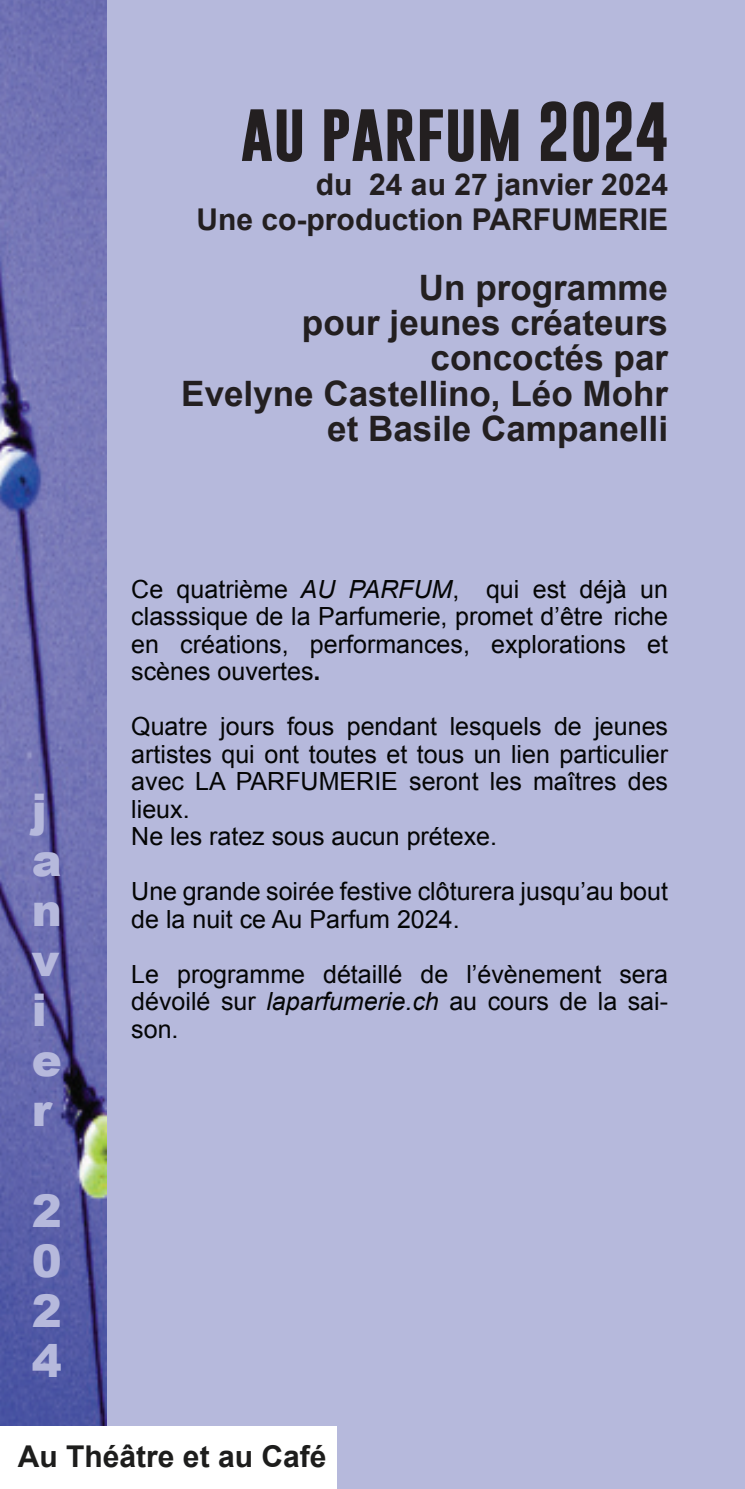
<style>
.page{position:relative;width:745px;height:1489px;background:#fff}
.page>*{position:absolute;margin:0;border:0;box-sizing:border-box;transform-origin:0 0}
.t1{font:700 60px "Gobold";color:#231f20}
.t2{font:900 45px/50px "Arial";color:#b6b9dc}
.t3{font:700 35px/35px "Arial";color:#231f20;text-align:right}
.t4{font:700 30px/35px "Arial";color:#231f20;text-align:right}
.t5{font:700 30px "Arial";color:#1d1d1c}
.t6{font:25px/27.5px "Arial";color:#040505;text-align:justify}
.s1{font-style:italic}
.s2{font-weight:700}
</style>
<div class="page">
<div style="left:106px;top:0;width:638px;height:1488px;background:#b6b9dc"></div>
<img style="left:0;top:0;width:106px;height:1426px">
<div style="left:0;top:1426px;width:336px;height:62px;background:#fff"></div>
<h2 class="t2" style="left:32px;top:783px;width:32px">j a n v i e r</h2>
<h2 class="t2" style="left:32px;top:1183px;width:32px;text-align:justify">2<br>0<br>2<br>4</h2>
<h1 class="t1" style="left:240px;top:92px;width:428px">AU PARFUM 2024</h1>
<p class="t4" style="left:196px;top:168px;width:473px">du 24 au 27 janvier 2024<br>Une co-production PARFUMERIE</p>
<h3 class="t3" style="left:181px;top:272px;width:488px">Un programme<br>pour jeunes créateurs concoctés par<br>Evelyne Castellino, Léo Mohr et Basile Campanelli</h3>
<p class="t6" style="left:131px;top:575px;width:538px">Ce quatrième <span class="s1">AU PARFUM</span>, qui est déjà un classsique de la Parfumerie, promet d’être riche en créations, performances, explorations et scènes ouvertes<span class="s2">.</span></p>
<p class="t6" style="left:131px;top:713px;width:538px;text-align:left">Quatre jours fous pendant lesquels de jeunes artistes qui ont toutes et tous un lien particulier avec LA PARFUMERIE seront les maîtres des lieux.<br>Ne les ratez sous aucun prétexe.</p>
<p class="t6" style="left:131px;top:878px;width:538px">Une grande soirée festive clôturera jusqu’au bout de la nuit ce Au Parfum 2024.</p>
<p class="t6" style="left:131px;top:960px;width:538px">Le programme détaillé de l’évènement sera dévoilé sur <span class="s1">laparfumerie.ch</span> au cours de la sai&shy;son.</p>
<p class="t5" style="left:18px;top:1436px;width:310px">Au Théâtre et au Café</p>
</div>
